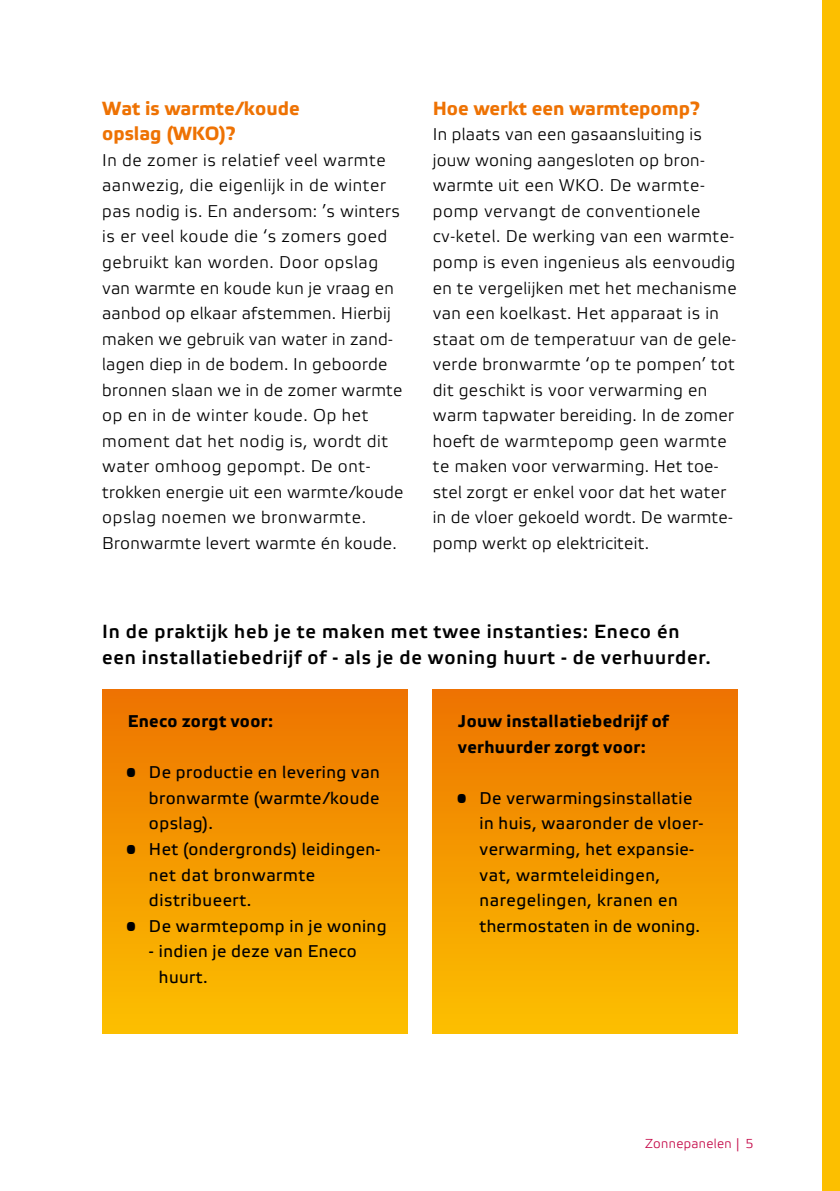
<style>
.page{position:relative;width:840px;height:1191px;background:#fff}
.page>*{position:absolute;margin:0;border:0;box-sizing:border-box;transform-origin:0 0}
.t1{font:19px/25.6px "Etelka Medium Pro";letter-spacing:.045em;color:#000}
.t2{font:700 19px/25.6px "Etelka Text Pro";color:#ee7203}
.t3{font:17px/25.6px "Etelka Light Pro";letter-spacing:.025em;color:#000}
.t4{font:17px/25.6px "Etelka Text Pro";letter-spacing:.025em;color:#000}
.t5{font:700 17px/25.6px "Etelka Text Pro";letter-spacing:.025em;color:#000}
.t6{font:13px "Etelka Light Pro";letter-spacing:.025em;color:#c40646}
</style>
<div class="page">
<div style="left:102px;top:689px;width:305px;height:344px;background:linear-gradient(to bottom,#ed7300,#fcc000)"></div>
<div style="left:432px;top:689px;width:305px;height:344px;background:linear-gradient(to bottom,#ed7300,#fcc000)"></div>
<div style="left:822px;top:0;width:17px;height:1191px;background:#fcbf00"></div>
<p class="t2" style="left:102px;top:96px;width:199px">Wat is warmte/koude opslag (WKO)?</p>
<p class="t3" style="left:102px;top:148px;width:302px">In de zomer is relatief veel warmte aanwezig, die eigenlijk in de winter pas nodig is. En andersom: ’s winters is er veel koude die ‘s zomers goed gebruikt kan worden. Door opslag van warmte en koude kun je vraag en aanbod op elkaar afstemmen. Hierbij maken we gebruik van water in zand&shy;lagen diep in de bodem. In geboorde bronnen slaan we in de zomer warmte op en in de winter koude. Op het moment dat het nodig is, wordt dit water omhoog gepompt. De ont&shy;trokken energie uit een warmte/koude opslag noemen we bronwarmte.<br>Bronwarmte levert warmte én koude.</p>
<p class="t2" style="left:432px;top:96px;width:268px">Hoe werkt een warmtepomp?</p>
<p class="t3" style="left:432px;top:123px;width:305px">In plaats van een gasaansluiting is jouw woning aangesloten op bron&shy;warmte uit een WKO. De warmte&shy;pomp vervangt de conventionele cv-ketel. De werking van een warmte&shy;pomp is even ingenieus als eenvoudig en te vergelijken met het mechanisme van een koelkast. Het apparaat is in staat om de temperatuur van de gele&shy;verde bronwarmte ‘op te pompen’ tot dit geschikt is voor verwarming en warm tapwater bereiding. In de zomer hoeft de warmtepomp geen warmte te maken voor verwarming. Het toe&shy;stel zorgt er enkel voor dat het water in de vloer gekoeld wordt. De warmte&shy;pomp werkt op elektriciteit.</p>
<p class="t1" style="left:102px;top:620px;width:609px">In de praktijk heb je te maken met twee instanties: Eneco én een installatiebedrijf of - als je de woning huurt - de verhuurder.</p>
<p class="t5" style="left:128px;top:709px;width:147px">Eneco zorgt voor:</p>
<p class="t4" style="left:149px;top:760px;width:232px;text-align:justify;text-indent:-23px">• De productie en levering van bronwarmte (warmte/koude opslag).</p>
<p class="t4" style="left:149px;top:837px;width:233px;text-indent:-23px">• Het (ondergronds) leidingen&shy;net dat bronwarmte distribueert.</p>
<p class="t4" style="left:126px;top:914px;width:262px">• De warmtepomp in je woning</p>
<p class="t4" style="left:159px;top:939px;width:199px;text-indent:-10px">- indien je deze van Eneco huurt.</p>
<p class="t5" style="left:458px;top:709px;width:212px">Jouw installatiebedrijf of verhuurder zorgt voor:</p>
<p class="t4" style="left:479px;top:786px;width:225px;text-indent:-23px">• De verwarmingsinstallatie in huis, waaronder de vloer&shy;verwarming, het expansie&shy;vat, warmteleidingen, naregelingen, kranen en thermostaten in de woning.</p>
<p class="t6" style="left:644px;top:1137px;width:110px">Zonnepanelen | 5</p>
</div>
